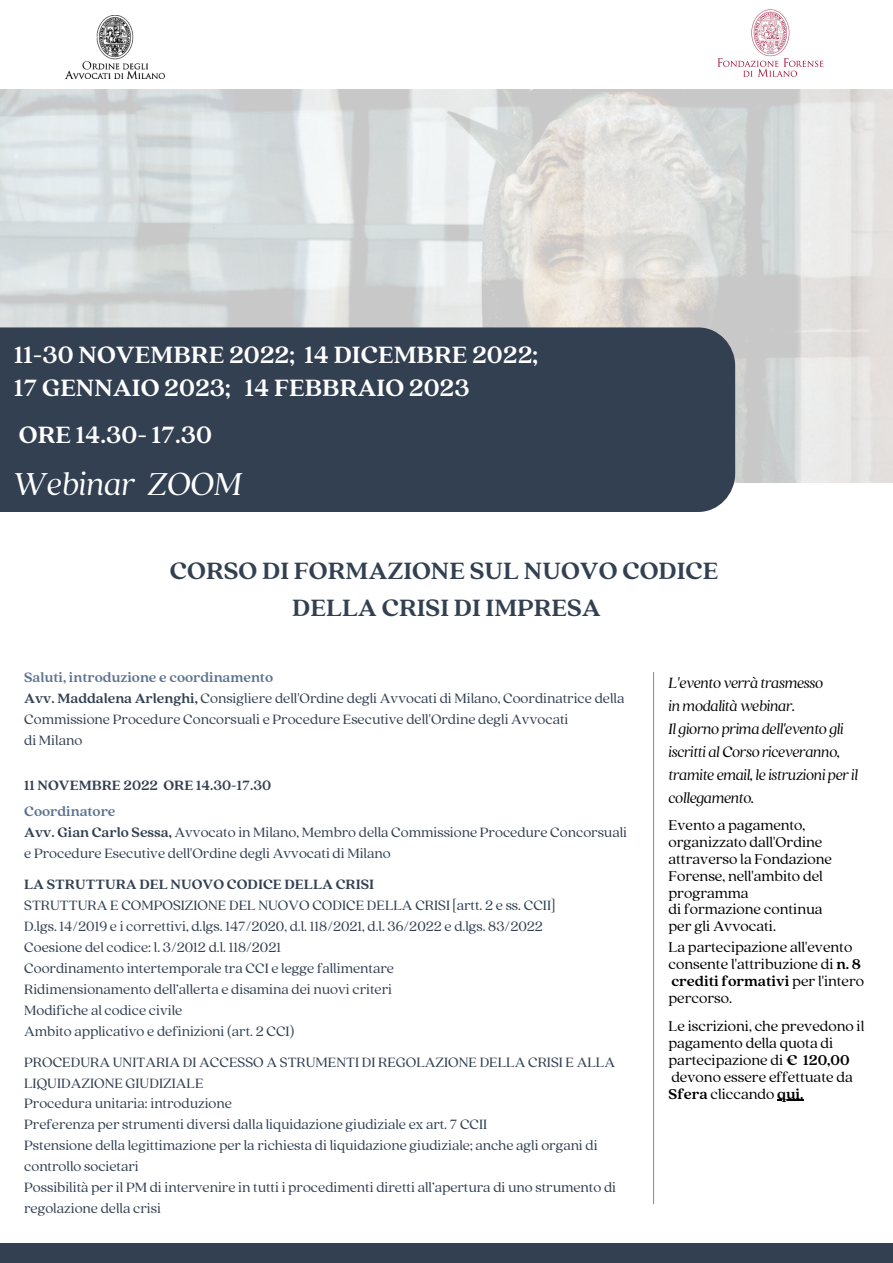
<style>
.page{position:relative;width:893px;height:1263px;background:#fff}
.page>*{position:absolute;margin:0;border:0;box-sizing:border-box;transform-origin:0 0}
.t1{font:italic 35.25px "Quincy CF";color:#fff}
.t2{font:700 26.25px/32.6px "Quincy CF";color:#fff}
.t3{font:700 26.25px/36.6px "Quincy CF";color:#324052;text-align:center}
.t4{font:italic 16.5px/23.1px "Quincy CF";letter-spacing:-.015em;color:#000}
.t5{font:15.75px/16.8px "Quincy CF";color:#000}
.t6{font:15px/20.9px "Quincy CF";color:#324052}
.t7{font:700 15px "Quincy CF";color:#324052}
.s1{font-weight:700;color:#5d7390}
.s2{font-weight:700}
</style>
<div class="page">
<img style="left:717px;top:9px;width:107px;height:68px">
<img style="left:0;top:89px;width:893px;height:393px">
<img style="left:65px;top:15px;width:99px;height:64px">
<div style="left:0;top:327px;width:735px;height:185px;background:#324052"></div>
<hr style="left:653px;top:672px;width:1px;height:532px;background:#888">
<div style="left:0;top:1243px;width:893px;height:20px;background:#324052"></div>
<hr style="left:777px;top:1099px;width:26px;height:2px;background:#000">
<h2 class="t2" style="left:14px;top:337px;width:525px">11-30 NOVEMBRE 2022; 14 DICEMBRE 2022;<br>17 GENNAIO 2023; 14 FEBBRAIO 2023</h2>
<h2 class="t2" style="left:19px;top:417px;width:195px">ORE 14.30- 17.30</h2>
<h1 class="t1" style="left:13px;top:461px;width:231px">Webinar ZOOM</h1>
<h2 class="t3" style="left:170px;top:551px;width:550px">CORSO DI FORMAZIONE SUL NUOVO CODICE<br>DELLA CRISI DI IMPRESA</h2>
<p class="t6" style="left:24px;top:666px;width:602px"><span class="s1">Saluti, introduzione e coordinamento<br></span><span class="s2">Avv. Maddalena Arlenghi,</span> Consigliere dell'Ordine degli Avvocati di Milano, Coordinatrice della Commissione Procedure Concorsuali e Procedure Esecutive dell'Ordine degli Avvocati<br>di Milano</p>
<p class="t7" style="left:24px;top:775px;width:248px">11 NOVEMBRE 2022 ORE 14.30-17.30</p>
<p class="t6" style="left:24px;top:800px;width:604px"><span class="s1">Coordinatore<br></span><span class="s2">Avv. Gian Carlo Sessa,</span> Avvocato in Milano, Membro della Commissione Procedure Concorsuali e Procedure Esecutive dell'Ordine degli Avvocati di Milano</p>
<p class="t7" style="left:24px;top:874px;width:351px">LA STRUTTURA DEL NUOVO CODICE DELLA CRISI</p>
<p class="t6" style="left:24px;top:894px;width:532px">STRUTTURA E COMPOSIZIONE DEL NUOVO CODICE DELLA CRISI [artt. 2 e ss. CCII] D.lgs. 14/2019 e i correttivi, d.lgs. 147/2020, d.l. 118/2021, d.l. 36/2022 e d.lgs. 83/2022<br>Coesione del codice: l. 3/2012 d.l. 118/2021<br>Coordinamento intertemporale tra CCI e legge fallimentare<br>Ridimensionamento dell’allerta e disamina dei nuovi criteri<br>Modifiche al codice civile<br>Ambito applicativo e definizioni (art. 2 CCI)</p>
<p class="t6" style="left:24px;top:1050px;width:593px">PROCEDURA UNITARIA DI ACCESSO A STRUMENTI DI REGOLAZIONE DELLA CRISI E ALLA LIQUIDAZIONE GIUDIZIALE<br>Procedura unitaria: introduzione<br>Preferenza per strumenti diversi dalla liquidazione giudiziale ex art. 7 CCII<br>Pstensione della legittimazione per la richiesta di liquidazione giudiziale; anche agli organi di controllo societari<br>Possibilità per il PM di intervenire in tutti i procedimenti diretti all’apertura di uno strumento di regolazione della crisi</p>
<p class="t4" style="left:668px;top:670px;width:191px">L'evento verrà trasmesso<br>in modalità webinar.<br>Il giorno prima dell'evento gli iscritti al Corso riceveranno, tramite email, le istruzioni per il collegamento.</p>
<p class="t5" style="left:668px;top:816px;width:165px">Evento a pagamento, organizzato dall'Ordine attraverso la Fondazione<br>Forense, nell'ambito del programma<br>di formazione continua per gli Avvocati.</p>
<p class="t5" style="left:668px;top:938px;width:197px">La partecipazione all'evento consente l'attribuzione di <span class="s2">n. 8 crediti formativi</span> per l'intero percorso.</p>
<p class="t5" style="left:668px;top:1017px;width:197px">Le iscrizioni, che prevedono il pagamento della quota di partecipazione di <span class="s2">€ 120,00 </span>devono essere effettuate da<br><span class="s2">Sfera</span> cliccando <span class="s2">qui.</span></p>
</div>
